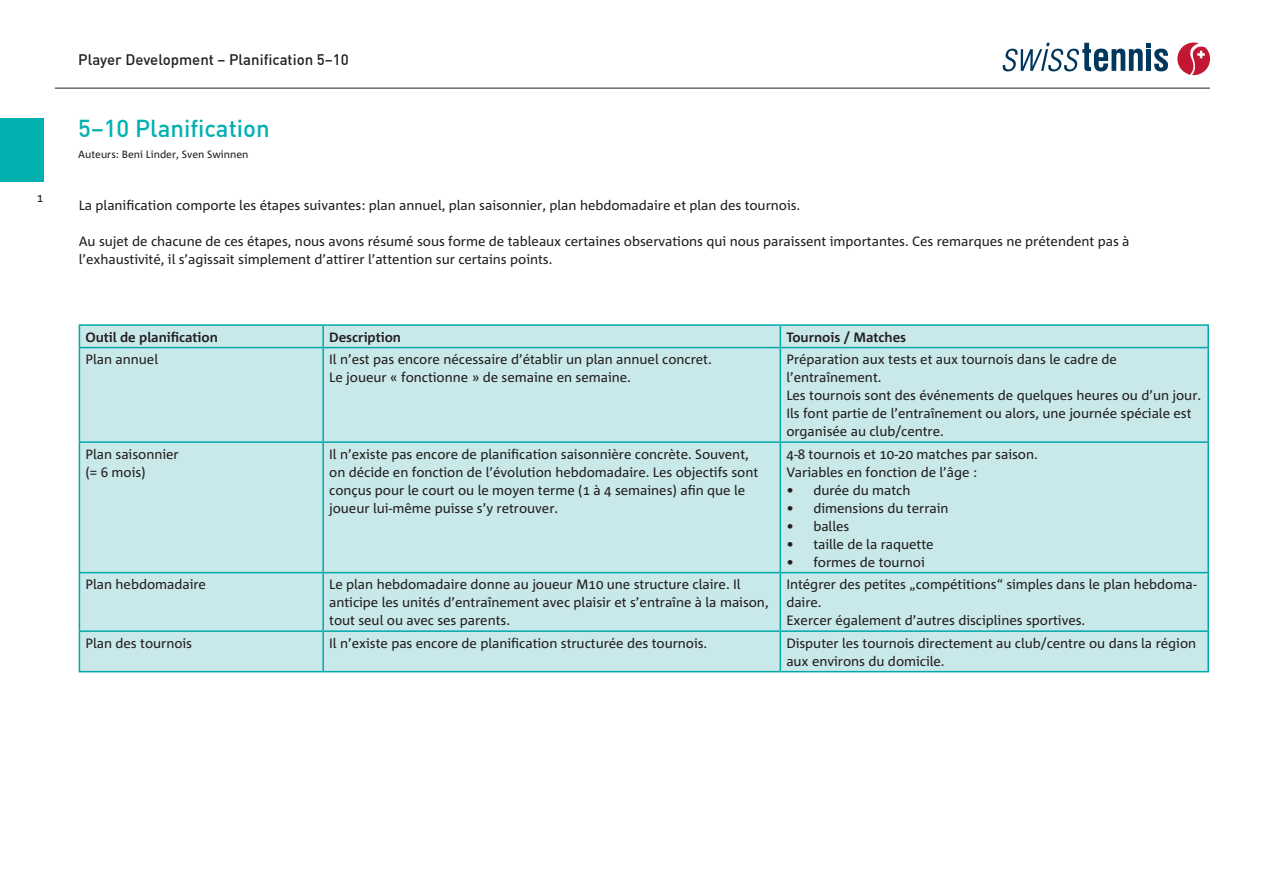
<style>
.page{position:relative;width:1263px;height:893px;background:#fff}
.page>*{position:absolute;margin:0;border:0;box-sizing:border-box;transform-origin:0 0}
.t1{font:500 24px "DIN";color:#00b1b0}
.Kopfzeile{font:500 15px "DIN";color:#231f20}
.Fliesstext{font:13.5px/18px "Corpid";letter-spacing:-.005em;color:#231f20}
.Fliesstext-2{font:700 13.5px "Corpid";letter-spacing:-.005em;color:#231f20}
.Text{font:10.5px "Corpid";color:#231f20}
</style>
<div class="page">
<div style="left:0;top:118px;width:43px;height:64px;background:#00b1b0"></div>
<svg style="left:1003px;top:43px;width:165px;height:29px"></svg>
<svg style="left:1177px;top:43px;width:33px;height:32px"></svg>
<hr style="left:55px;top:88px;width:1155px;height:1px;background:#231f20">
<div style="left:80px;top:326px;width:1127px;height:345px;background:#c9e8e9"></div>
<hr style="left:79px;top:324px;width:244px;height:2px;background:#00a9a7">
<svg style="left:79px;top:326px;width:1px;height:21px"></svg>
<hr style="left:323px;top:324px;width:457px;height:2px;background:#00a9a7">
<hr style="left:322px;top:326px;width:2px;height:21px;background:#00a9a7">
<hr style="left:780px;top:324px;width:429px;height:2px;background:#00a9a7">
<hr style="left:779px;top:326px;width:2px;height:21px;background:#00a9a7">
<hr style="left:1207px;top:326px;width:2px;height:21px;background:#00a9a7">
<hr style="left:79px;top:347px;width:244px;height:1px;background:#00a9a7">
<hr style="left:79px;top:348px;width:1px;height:93px;background:#00a9a7">
<hr style="left:323px;top:347px;width:457px;height:1px;background:#00a9a7">
<hr style="left:322px;top:348px;width:2px;height:93px;background:#00a9a7">
<hr style="left:780px;top:347px;width:429px;height:1px;background:#00a9a7">
<hr style="left:779px;top:348px;width:2px;height:93px;background:#00a9a7">
<hr style="left:1207px;top:348px;width:2px;height:93px;background:#00a9a7">
<hr style="left:79px;top:441px;width:244px;height:2px;background:#00a9a7">
<hr style="left:79px;top:443px;width:1px;height:129px;background:#00a9a7">
<hr style="left:323px;top:441px;width:457px;height:2px;background:#00a9a7">
<hr style="left:322px;top:443px;width:2px;height:129px;background:#00a9a7">
<hr style="left:780px;top:441px;width:429px;height:2px;background:#00a9a7">
<hr style="left:779px;top:443px;width:2px;height:129px;background:#00a9a7">
<hr style="left:1207px;top:443px;width:2px;height:129px;background:#00a9a7">
<hr style="left:79px;top:572px;width:244px;height:1px;background:#00a9a7">
<hr style="left:79px;top:573px;width:1px;height:57px;background:#00a9a7">
<hr style="left:323px;top:572px;width:457px;height:1px;background:#00a9a7">
<hr style="left:322px;top:573px;width:2px;height:57px;background:#00a9a7">
<hr style="left:780px;top:572px;width:429px;height:1px;background:#00a9a7">
<hr style="left:779px;top:573px;width:2px;height:57px;background:#00a9a7">
<hr style="left:1207px;top:573px;width:2px;height:57px;background:#00a9a7">
<hr style="left:79px;top:630px;width:244px;height:2px;background:#00a9a7">
<hr style="left:79px;top:632px;width:1px;height:39px;background:#00a9a7">
<hr style="left:323px;top:630px;width:457px;height:2px;background:#00a9a7">
<hr style="left:322px;top:632px;width:2px;height:39px;background:#00a9a7">
<hr style="left:780px;top:630px;width:429px;height:2px;background:#00a9a7">
<hr style="left:779px;top:632px;width:2px;height:39px;background:#00a9a7">
<hr style="left:1207px;top:632px;width:2px;height:39px;background:#00a9a7">
<hr style="left:79px;top:671px;width:244px;height:1px;background:#00a9a7">
<hr style="left:323px;top:671px;width:457px;height:1px;background:#00a9a7">
<hr style="left:780px;top:671px;width:429px;height:1px;background:#00a9a7">
<p class="Kopfzeile" style="left:78px;top:50px;width:272px">Player Development – Planification 5–10</p>
<p class="t1" style="left:78px;top:113px;width:193px">5–10 Planification</p>
<p class="Text" style="left:78px;top:149px;width:172px">Auteurs: Beni Linder, Sven Swinnen</p>
<p class="Fliesstext" style="left:79px;top:197px;width:723px">La planification comporte les étapes suivantes: plan annuel, plan saisonnier, plan hebdomadaire et plan des tournois.</p>
<p class="Fliesstext" style="left:79px;top:233px;width:1052px">Au sujet de chacune de ces étapes, nous avons résumé sous forme de tableaux certaines observations qui nous paraissent importantes. Ces remarques ne prétendent pas à l’exhaustivité, il s’agissait simplement d’attirer l’attention sur certains points.</p>
<p class="Fliesstext-2" style="left:85px;top:329px;width:134px">Outil de planification</p>
<p class="Fliesstext-2" style="left:329px;top:329px;width:73px">Description</p>
<p class="Fliesstext-2" style="left:786px;top:329px;width:121px">Tournois / Matches</p>
<p class="Fliesstext" style="left:85px;top:351px;width:74px">Plan annuel</p>
<p class="Fliesstext" style="left:329px;top:351px;width:384px">Il n’est pas encore nécessaire d’établir un plan annuel concret.</p>
<p class="Fliesstext" style="left:329px;top:369px;width:303px">Le joueur « fonctionne » de semaine en semaine.</p>
<p class="Fliesstext" style="left:786px;top:351px;width:332px">Préparation aux tests et aux tournois dans le cadre de l’entraînement.</p>
<p class="Fliesstext" style="left:786px;top:387px;width:416px">Les tournois sont des événements de quelques heures ou d’un jour.</p>
<p class="Fliesstext" style="left:786px;top:405px;width:407px">Ils font partie de l’entraînement ou alors, une journée spéciale est organisée au club/centre.</p>
<p class="Fliesstext" style="left:85px;top:445px;width:95px">Plan saisonnier</p>
<p class="Fliesstext" style="left:85px;top:463px;width:62px">(= 6 mois)</p>
<p class="Fliesstext" style="left:329px;top:445px;width:431px">Il n’existe pas encore de planification saisonnière concrète. Souvent, on décide en fonction de l’évolution hebdomadaire. Les objectifs sont conçus pour le court ou le moyen terme (1 à 4 semaines) afin que le joueur lui-même puisse s’y retrouver.</p>
<p class="Fliesstext" style="left:786px;top:445px;width:253px">4-8 tournois et 10-20 matches par saison.</p>
<p class="Fliesstext" style="left:786px;top:463px;width:192px">Variables en fonction de l’âge :</p>
<p class="Fliesstext" style="left:786px;top:481px;width:126px">• durée du match</p>
<p class="Fliesstext" style="left:786px;top:499px;width:164px">• dimensions du terrain</p>
<p class="Fliesstext" style="left:786px;top:517px;width:64px">• balles</p>
<p class="Fliesstext" style="left:786px;top:535px;width:149px">• taille de la raquette</p>
<p class="Fliesstext" style="left:786px;top:553px;width:140px">• formes de tournoi</p>
<p class="Fliesstext" style="left:85px;top:576px;width:122px">Plan hebdomadaire</p>
<p class="Fliesstext" style="left:329px;top:576px;width:441px">Le plan hebdomadaire donne au joueur M10 une structure claire. Il anticipe les unités d’entraînement avec plaisir et s’entraîne à la maison, tout seul ou avec ses parents.</p>
<p class="Fliesstext" style="left:786px;top:576px;width:412px">Intégrer des petites „compétitions“ simples dans le plan hebdoma&shy;daire.</p>
<p class="Fliesstext" style="left:786px;top:612px;width:300px">Exercer également d’autres disciplines sportives.</p>
<p class="Fliesstext" style="left:85px;top:634px;width:108px">Plan des tournois</p>
<p class="Fliesstext" style="left:329px;top:634px;width:380px">Il n’existe pas encore de planification structurée des tournois.</p>
<p class="Fliesstext" style="left:786px;top:634px;width:411px">Disputer les tournois directement au club/centre ou dans la région aux environs du domicile.</p>
</div>
